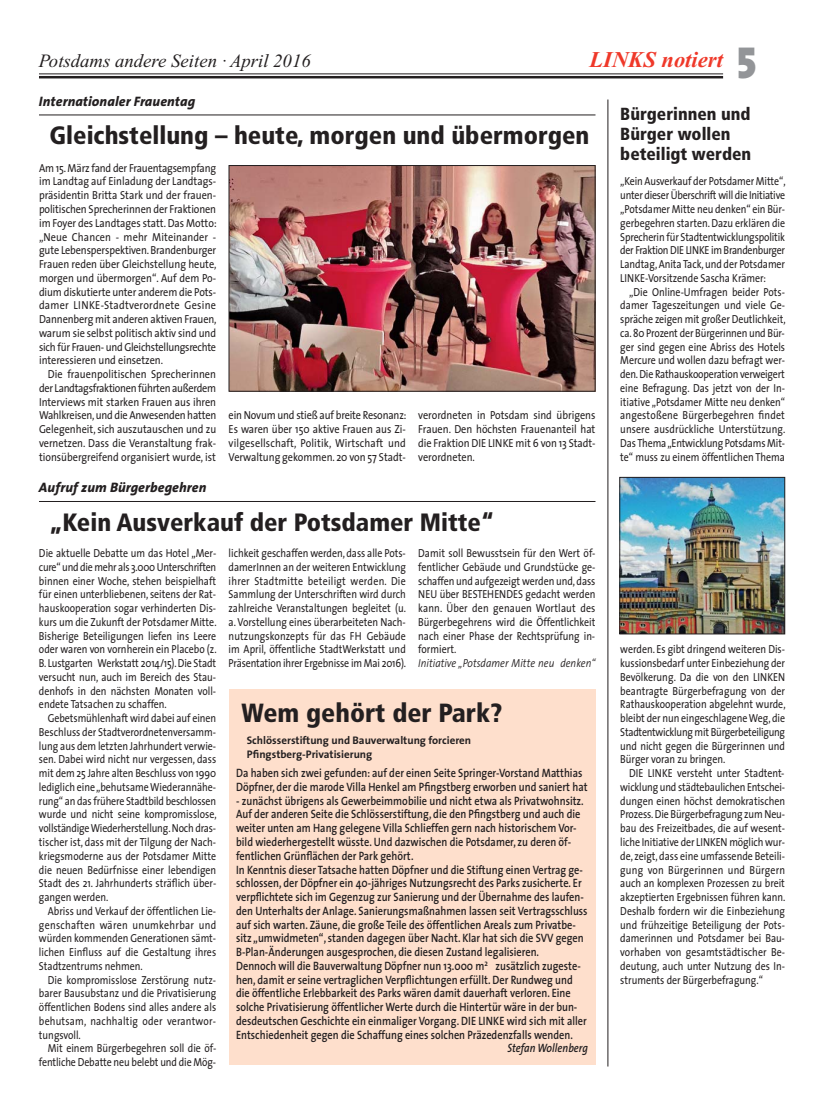
<style>
.page{position:relative;width:833px;height:1117px;background:#fff}
.page>*{position:absolute;margin:0;border:0;box-sizing:border-box;transform-origin:0 0}
.t1{font:900 condensed 26.25px "Frutiger";color:#231f20}
.t2{font:900 condensed 25px "Frutiger";color:#231f20}
.t3{font:italic 700 22.5px "Times New Roman";color:#ef3829}
.t4{font:italic 18.75px "Times New Roman";color:#231f20}
.t5{font:900 condensed 17.5px/20px "Frutiger";color:#231f20}
.t6{font:italic 800 13.75px "The Sans";letter-spacing:.01em;color:#231f20}
.t7{font:600 12.12px/13.8px "The Sans";color:#231f20;scale:.85 1}
.t8{font:italic 600 12.12px "The Sans";color:#231f20;scale:.85 1}
.t9{font:11.62px/13.8px "The Sans";color:#231f20;text-align:justify;scale:.85 1}
.t10{font:11.62px/13.8px "The Sans";color:#231f20;text-align:justify;scale:.88 1}
.t11{font:italic 300 11.62px "The Sans";color:#231f20;scale:.87 1}
.t12{font:700 11px/13.8px "The Sans";color:#231f20}
.s1{font-family:"The Sans Black Expert";font-weight:400;font-style:normal;font-size:45px;color:#939598}
</style>
<div class="page">
<hr style="left:39px;top:73px;width:684px;height:1px;background:#231f20">
<hr style="left:39px;top:76px;width:684px;height:2px;background:#231f20">
<hr style="left:607px;top:99px;width:1px;height:967px;background:#231f20">
<hr style="left:39px;top:114px;width:556px;height:1px;background:#231f20">
<hr style="left:39px;top:501px;width:556px;height:1px;background:#231f20">
<div style="left:229px;top:689px;width:366px;height:375px;background:#fedfcc"></div>
<img style="left:231px;top:167px;width:362px;height:222px">
<div style="left:229px;top:165px;width:366px;height:226px;border:1px solid #231f20"></div>
<img style="left:621px;top:479px;width:162px;height:153px">
<div style="left:619px;top:477px;width:166px;height:157px;border:1px solid #231f20"></div>
<h3 class="t4" style="left:39px;top:54px;width:273px">Potsdams andere Seiten · April 2016</h3>
<h3 class="t3" style="left:589px;top:52px;width:169px">LINKS notiert <span class="s1">5</span></h3>
<h3 class="t5" style="left:620px;top:105px;width:132px">Bürgerinnen und<br>Bürger wollen beteiligt werden</h3>
<p class="t9" style="left:620px;top:176px;width:196px">„Kein Ausverkauf der Potsdamer Mitte“, unter dieser Überschrift will die Initiative „Potsdamer Mitte neu denken“ ein Bür&shy;gerbegehren starten. Dazu erklären die Sprecherin für Stadtentwicklungspolitik der Fraktion DIE LINKE im Brandenburger Landtag, Anita Tack, und der Potsdamer LINKE-Vorsitzende Sascha Krämer:</p>
<p class="t9" style="left:620px;top:286px;width:196px;text-indent:9px">„Die Online-Umfragen beider Pots&shy;damer Tageszeitungen und viele Ge&shy;spräche zeigen mit großer Deutlichkeit, ca. 80 Prozent der Bürgerinnen und Bür&shy;ger sind gegen eine Abriss des Hotels Mercure und wollen dazu befragt wer&shy;den. Die Rathauskooperation verweigert eine Befragung. Das jetzt von der In&shy;itiative „Potsdamer Mitte neu denken“ angestoßene Bürgerbegehren findet unsere ausdrückliche Unterstützung.<br>Das Thema „Entwicklung Potsdams Mit&shy;te“ muss zu einem öffentlichen Thema</p>
<p class="t6" style="left:39px;top:94px;width:158px">Internationaler Frauentag</p>
<h2 class="t2" style="left:50px;top:125px;width:541px">Gleichstellung – heute, morgen und übermorgen</h2>
<p class="t10" style="left:39px;top:162px;width:203px">Am 15. März fand der Frauentagsempfang im Landtag auf Einladung der Landtags&shy;präsidentin Britta Stark und der frauen&shy;politischen Sprecherinnen der Fraktionen im Foyer des Landtages statt. Das Motto: „Neue Chancen - mehr Miteinander - gute Lebensperspektiven. Brandenburger Frauen reden über Gleichstellung heute, morgen und übermorgen“. Auf dem Po&shy;dium diskutierte unter anderem die Pots&shy;damer LINKE-Stadtverordnete Gesine Dannenberg mit anderen aktiven Frauen, warum sie selbst politisch aktiv sind und sich für Frauen- und Gleichstellungsrechte interessieren und einsetzen.</p>
<p class="t10" style="left:39px;top:368px;width:203px;text-indent:9px">Die frauenpolitischen Sprecherinnen der Landtagsfraktionen führten außerdem Interviews mit starken Frauen aus ihren Wahlkreisen, und die Anwesenden hatten Gelegenheit, sich auszutauschen und zu vernetzen. Dass die Veranstaltung frak&shy;tionsübergreifend organisiert wurde, ist</p>
<p class="t10" style="left:229px;top:409px;width:203px">ein Novum und stieß auf breite Resonanz:<br>Es waren über 150 aktive Frauen aus Zi&shy;vilgesellschaft, Politik, Wirtschaft und Verwaltung gekommen. 20 von 57 Stadt-</p>
<p class="t10" style="left:418px;top:409px;width:203px">verordneten in Potsdam sind übrigens Frauen. Den höchsten Frauenanteil hat die Fraktion DIE LINKE mit 6 von 13 Stadt&shy;verordneten.</p>
<p class="t6" style="left:39px;top:480px;width:169px">Aufruf zum Bürgerbegehren</p>
<h2 class="t2" style="left:50px;top:512px;width:446px">„Kein Ausverkauf der Potsdamer Mitte“</h2>
<p class="t9" style="left:39px;top:547px;width:210px">Die aktuelle Debatte um das Hotel „Mer&shy;cure“ und die mehr als 3.000 Unterschriften binnen einer Woche, stehen beispielhaft für einen unterbliebenen, seitens der Rat&shy;hauskooperation sogar verhinderten Dis&shy;kurs um die Zukunft der Potsdamer Mitte.<br>Bisherige Beteiligungen liefen ins Leere oder waren von vornherein ein Placebo (z.<br>B. Lustgarten Werkstatt 2014/15). Die Stadt versucht nun, auch im Bereich des Stau&shy;denhofs in den nächsten Monaten voll&shy;endete Tatsachen zu schaffen.</p>
<p class="t9" style="left:39px;top:712px;width:210px;text-indent:9px">Gebetsmühlenhaft wird dabei auf einen Beschluss der Stadtverordnetenversamm&shy;lung aus dem letzten Jahrhundert verwie&shy;sen. Dabei wird nicht nur vergessen, dass mit dem 25 Jahre alten Beschluss von 1990 lediglich eine „behutsame Wiederannähe&shy;rung“ an das frühere Stadtbild beschlossen wurde und nicht seine kompromisslose, vollständige Wiederherstellung. Noch dras - tischer ist, dass mit der Tilgung der Nach&shy;kriegsmoderne aus der Potsdamer Mitte die neuen Bedürfnisse einer lebendigen Stadt des 21. Jahrhunderts sträflich über&shy;gangen werden.</p>
<p class="t9" style="left:39px;top:904px;width:210px;text-indent:9px">Abriss und Verkauf der öffentlichen Lie&shy;genschaften wären unumkehrbar und würden kommenden Generationen sämt&shy;lichen Einfluss auf die Gestaltung ihres Stadtzentrums nehmen.</p>
<p class="t9" style="left:39px;top:973px;width:210px;text-indent:9px">Die kompromisslose Zerstörung nutz&shy;barer Bausubstanz und die Privatisierung öffentlichen Bodens sind alles andere als behutsam, nachhaltig oder verantwor&shy;tungsvoll.</p>
<p class="t9" style="left:39px;top:1042px;width:210px;text-align:right">Mit einem Bürgerbegehren soll die öf&shy;fentliche Debatte neu belebt und die Mög-</p>
<p class="t9" style="left:229px;top:547px;width:210px">lichkeit geschaffen werden, dass alle Pots&shy;damerInnen an der weiteren Entwicklung ihrer Stadtmitte beteiligt werden. Die Sammlung der Unterschriften wird durch zahlreiche Veranstaltungen begleitet (u. a. Vorstellung eines überarbeiteten Nach&shy;nutzungskonzepts für das FH Gebäude im April, öffentliche StadtWerkstatt und Präsentation ihrer Ergebnisse im Mai 2016).</p>
<p class="t9" style="left:418px;top:547px;width:210px">Damit soll Bewusstsein für den Wert öf&shy;fentlicher Gebäude und Grundstücke ge&shy;schaffen und aufgezeigt werden und, dass NEU über BESTEHENDES gedacht werden kann. Über den genauen Wortlaut des Bürgerbegehrens wird die Öffentlichkeit nach einer Phase der Rechtsprüfung in&shy;formiert.</p>
<p class="t11" style="left:418px;top:658px;width:205px">Initiative „Potsdamer Mitte neu denken“</p>
<h1 class="t1" style="left:241px;top:702px;width:262px">Wem gehört der Park?</h1>
<p class="t12" style="left:247px;top:734px;width:226px">Schlösserstiftung und Bauverwaltung forcieren<br>Pfingstberg-Privatisierung</p>
<p class="t7" style="left:236px;top:767px;width:415px">Da haben sich zwei gefunden: auf der einen Seite Springer-Vorstand Matthias<br>Döpfner, der die marode Villa Henkel am Pfingstberg erworben und saniert hat</p>
<p class="t7" style="left:236px;top:794px;width:415px">- zunächst übrigens als Gewerbeimmobilie und nicht etwa als Privatwohnsitz.<br>Auf der anderen Seite die Schlösserstiftung, die den Pfingstberg und auch die weiter unten am Hang gelegene Villa Schlieffen gern nach historischem Vor&shy;bild wiederhergestellt wüsste. Und dazwischen die Potsdamer, zu deren öf&shy;fentlichen Grünflächen der Park gehört.<br>In Kenntnis dieser Tatsache hatten Döpfner und die Stiftung einen Vertrag ge&shy;schlossen, der Döpfner ein 40-jähriges Nutzungsrecht des Parks zusicherte. Er verpflichtete sich im Gegenzug zur Sanierung und der Übernahme des laufen&shy;den Unterhalts der Anlage. Sanierungsmaßnahmen lassen seit Vertragsschluss auf sich warten. Zäune, die große Teile des öffentlichen Areals zum Privatbe&shy;sitz „umwidmeten“, standen dagegen über Nacht. Klar hat sich die SVV gegen B-Plan-Änderungen ausgesprochen, die diesen Zustand legalisieren.<br>Dennoch will die Bauverwaltung Döpfner nun 13.000 m<sup>2</sup> zusätzlich zugeste&shy;hen, damit er seine vertraglichen Verpflichtungen erfüllt. Der Rundweg und die öffentliche Erlebbarkeit des Parks wären damit dauerhaft verloren. Eine solche Privatisierung öffentlicher Werte durch die Hintertür wäre in der bun&shy;desdeutschen Geschichte ein einmaliger Vorgang. DIE LINKE wird sich mit aller Entschiedenheit gegen die Schaffung eines solchen Präzedenzfalls wenden.</p>
<p class="t8" style="left:507px;top:1043px;width:96px">Stefan Wollenberg</p>
<p class="t9" style="left:620px;top:643px;width:196px">werden. Es gibt dringend weiteren Dis&shy;kussionsbedarf unter Einbeziehung der Bevölkerung. Da die von den LINKEN beantragte Bürgerbefragung von der Rathauskooperation abgelehnt wurde, bleibt der nun eingeschlagene Weg, die Stadtentwicklung mit Bürgerbeteiligung und nicht gegen die Bürgerinnen und Bürger voran zu bringen.</p>
<p class="t9" style="left:620px;top:767px;width:196px;text-indent:9px">DIE LINKE versteht unter Stadtent&shy;wicklung und städtebaulichen Entschei&shy;dungen einen höchst demokratischen Prozess. Die Bürgerbefragung zum Neu&shy;bau des Freizeitbades, die auf wesent&shy;liche Initiative der LINKEN möglich wur&shy;de, zeigt, dass eine umfassende Beteili&shy;gung von Bürgerinnen und Bürgern auch an komplexen Prozessen zu breit akzeptierten Ergebnissen führen kann.<br>Deshalb fordern wir die Einbeziehung und frühzeitige Beteiligung der Pots&shy;damerinnen und Potsdamer bei Bau&shy;vorhaben von gesamtstädtischer Be&shy;deutung, auch unter Nutzung des In&shy;struments der Bürgerbefragung.“</p>
</div>
